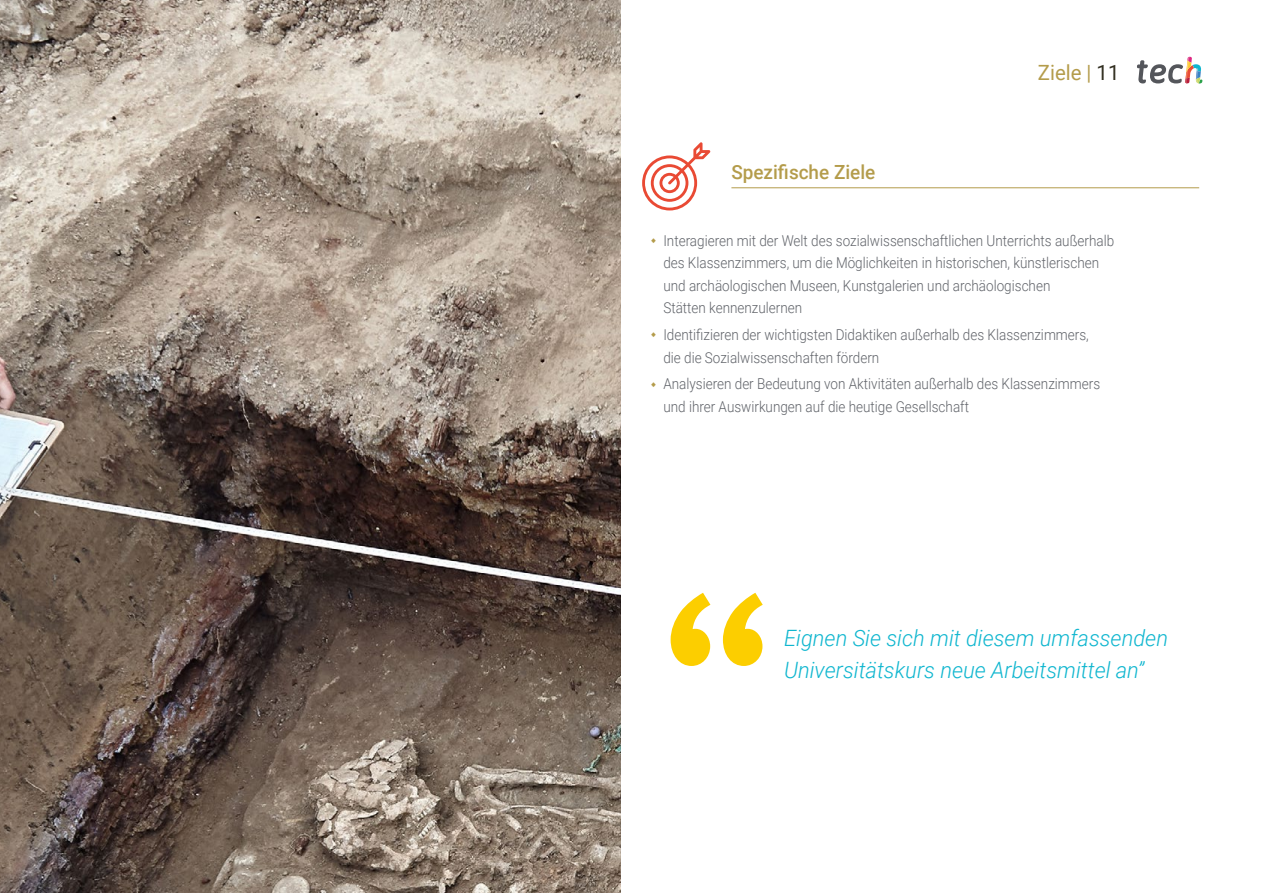
<style>
.page{position:relative;width:1263px;height:893px;background:#fff}
.page>*{position:absolute;margin:0;border:0;box-sizing:border-box;transform-origin:0 0}
.t1{font:italic 300 22.5px/31.5px "Roboto";color:#0fb6cf}
.t2{font:21px "Roboto";color:#b49c4b}
.t3{font:500 19.5px "Roboto";color:#b49c4b}
.t4{font:300 15px/22.5px "Roboto";color:#61646a;scale:.9 1}
.s1{color:#312e20}
</style>
<div class="page">
<svg style="left:671px;top:593px;width:92px;height:73px"></svg>
<img style="left:0;top:0;width:621px;height:893px">
<hr style="left:731px;top:187px;width:468px;height:1px;background:#b49c4b">
<svg style="left:642px;top:142px;width:68px;height:68px"></svg>
<svg style="left:1137px;top:57px;width:65px;height:27px"></svg>
<h3 class="t3" style="left:731px;top:159px;width:145px">Spezifische Ziele</h3>
<h2 class="t2" style="left:1038px;top:57px;width:83px">Ziele | <span class="s1">11</span></h2>
<p class="t4" style="left:663px;top:229px;width:502px">Interagieren mit der Welt des sozialwissenschaftlichen Unterrichts außerhalb des Klassenzimmers, um die Möglichkeiten in historischen, künstlerischen und archäologischen Museen, Kunstgalerien und archäologischen<br>Stätten kennenzulernen</p>
<p class="t4" style="left:663px;top:323px;width:474px">Identifizieren der wichtigsten Didaktiken außerhalb des Klassenzimmers, die die Sozialwissenschaften fördern</p>
<p class="t4" style="left:663px;top:372px;width:487px">Analysieren der Bedeutung von Aktivitäten außerhalb des Klassenzimmers und ihrer Auswirkungen auf die heutige Gesellschaft</p>
<h1 class="t1" style="left:784px;top:622px;width:386px">Eignen Sie sich mit diesem umfassenden<br>Universitätskurs neue Arbeitsmittel an”</h1>
</div>
